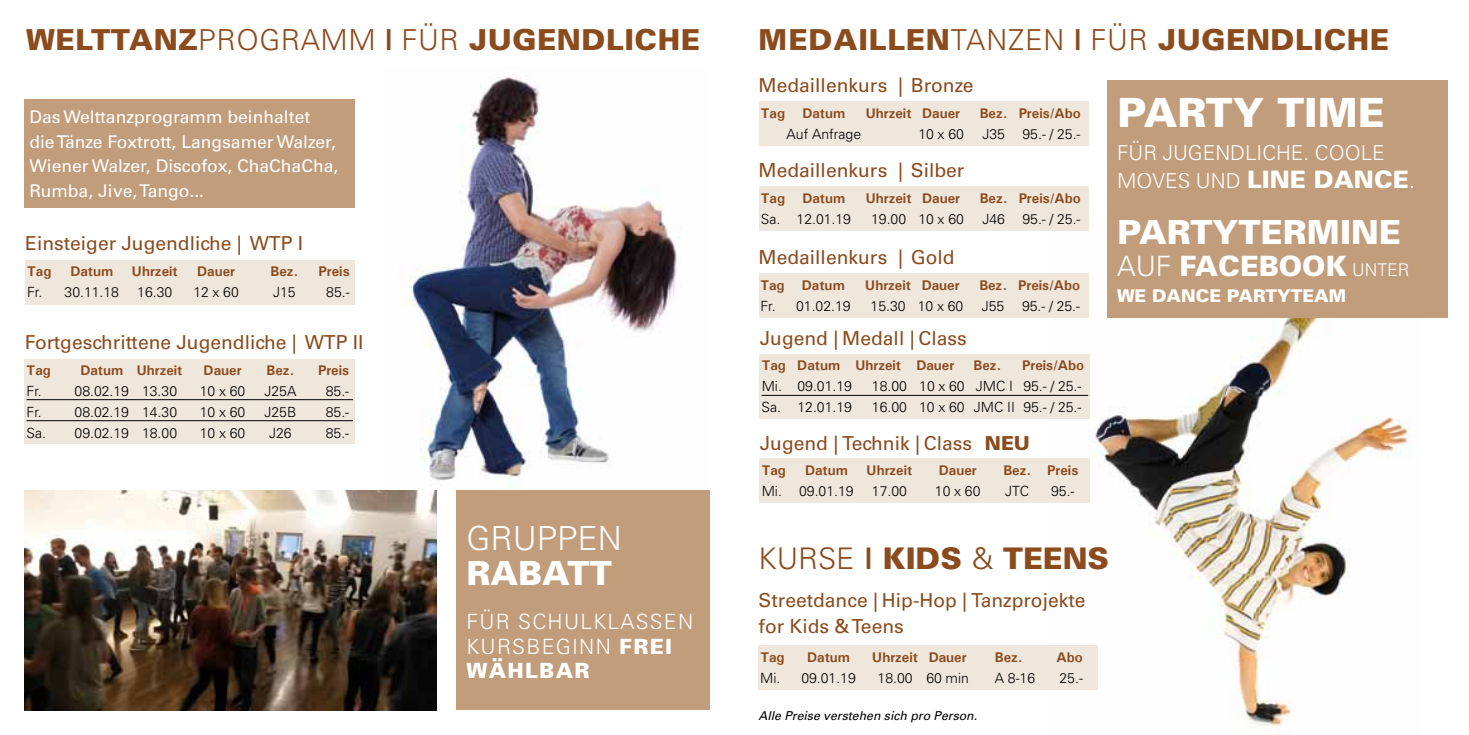
<style>
.page{position:relative;width:1469px;height:735px;background:#fff}
.page>*{position:absolute;margin:0;border:0;box-sizing:border-box;transform-origin:0 0}
.t1{font:900 40.25px "Univers";color:#fff}
.t2{font:900 33.25px "Univers";color:#fff}
.t3{font:300 33.25px "Univers";color:#fff}
.t4{font:900 29.75px "Univers";color:#8b4b1d}
.t5{font:900 28.88px "Univers";letter-spacing:.02em;color:#8b4b1d}
.t6{font:900 28px "Univers";color:#fff}
.t7{font:900 23.97px "Univers";color:#fff}
.t8{font:300 21px/24.5px "Univers";letter-spacing:.06em;color:#fff}
.t9{font:300 20.65px "Univers";color:#fff}
.t10{font:19.25px/26.2px "Univers";color:#8b4b1d}
.t11{font:17.5px/24.5px "Univers";color:#fff}
.t12{font:900 17.5px "Univers";color:#fff}
.t13{font:300 14px "Univers";color:#000}
.t14{font:700 14px "Univers";color:#8b4b1d}
.t15{font:italic 12.25px "Univers";color:#000}
.s1{font-weight:300}
.s2{font-weight:900}
.s3{font-weight:300;font-size:20.65px}
.s4{font-weight:300;font-size:17.5px}
</style>
<div class="page">
<img style="left:409px;top:77px;width:271px;height:404px">
<img style="left:1048px;top:273px;width:373px;height:461px">
<div style="left:25px;top:259px;width:330px;height:45px;background:#efe6dc"></div>
<div style="left:759px;top:101px;width:330px;height:45px;background:#efe6dc"></div>
<div style="left:759px;top:186px;width:330px;height:45px;background:#efe6dc"></div>
<div style="left:758px;top:273px;width:330px;height:44px;background:#efe6dc"></div>
<div style="left:760px;top:354px;width:329px;height:64px;background:#efe6dc"></div>
<hr style="left:761px;top:394px;width:327px;height:1px;background:#000">
<div style="left:760px;top:458px;width:329px;height:45px;background:#efe6dc"></div>
<div style="left:25px;top:359px;width:330px;height:84px;background:#efe6dc"></div>
<hr style="left:27px;top:399px;width:326px;height:1px;background:#000">
<hr style="left:27px;top:420px;width:326px;height:1px;background:#000">
<div style="left:758px;top:645px;width:340px;height:45px;background:#efe6dc"></div>
<div style="left:24px;top:99px;width:330px;height:109px;background:#c19d7b"></div>
<div style="left:1107px;top:80px;width:340px;height:237px;background:#c19d7b"></div>
<div style="left:456px;top:490px;width:253px;height:219px;background:#c19d7b"></div>
<img style="left:24px;top:490px;width:413px;height:219px">
<h3 class="t5" style="left:26px;top:22px;width:675px">WELTTANZ<span class="s1">PROGRAMM</span> | <span class="s1">FÜR</span> JUGENDLICHE</h3>
<h3 class="t5" style="left:758px;top:22px;width:632px">MEDAILLEN<span class="s1">TANZE N</span> | <span class="s1">FÜR</span> JUGENDLICHE</h3>
<p class="t11" style="left:29px;top:105px;width:310px">Das Welttanzprogramm beinhaltet die Tänze Foxtrott, Langsamer Walzer, Wiener Walzer, Discofox, ChaChaCha, Rumba, Jive, Tango...</p>
<h3 class="t10" style="left:25px;top:230px;width:279px">Einsteiger Jugendliche | WTP I</h3>
<p class="t14" style="left:27px;top:262px;width:26px">Tag</p>
<p class="t14" style="left:70px;top:262px;width:44px">Datum</p>
<p class="t14" style="left:132px;top:262px;width:47px">Uhrzeit</p>
<p class="t14" style="left:197px;top:262px;width:39px">Dauer</p>
<p class="t14" style="left:270px;top:262px;width:29px">Bez.</p>
<p class="t14" style="left:319px;top:262px;width:32px">Preis</p>
<p class="t13" style="left:27px;top:284px;width:93px">FR. 30.11.18</p>
<p class="t13" style="left:137px;top:284px;width:37px">16.30</p>
<p class="t13" style="left:193px;top:284px;width:47px">12 X 60</p>
<p class="t13" style="left:273px;top:284px;width:24px">J15</p>
<p class="t13" style="left:326px;top:284px;width:25px">85.-</p>
<h3 class="t10" style="left:25px;top:329px;width:340px">Fortgeschrittene Jugendliche | WTP II</h3>
<p class="t14" style="left:27px;top:361px;width:26px">Tag</p>
<p class="t14" style="left:80px;top:361px;width:104px">Datum Uhrzeit</p>
<p class="t14" style="left:204px;top:361px;width:39px">Dauer</p>
<p class="t14" style="left:266px;top:361px;width:29px">Bez.</p>
<p class="t14" style="left:318px;top:361px;width:32px">Preis</p>
<p class="t13" style="left:27px;top:382px;width:152px">FR. 08.02.19 13.30</p>
<p class="t13" style="left:200px;top:382px;width:47px">10 X 60</p>
<p class="t13" style="left:264px;top:382px;width:29px">J25A</p>
<p class="t13" style="left:326px;top:382px;width:25px">85.-</p>
<p class="t13" style="left:27px;top:403px;width:152px">FR. 08.02.19 14.30</p>
<p class="t13" style="left:200px;top:403px;width:47px">10 X 60</p>
<p class="t13" style="left:264px;top:403px;width:33px">J25B</p>
<p class="t13" style="left:326px;top:403px;width:25px">85.-</p>
<p class="t13" style="left:27px;top:424px;width:152px">SA. 09.02.19 18.00</p>
<p class="t13" style="left:200px;top:424px;width:47px">10 X 60</p>
<p class="t13" style="left:269px;top:424px;width:24px">J26</p>
<p class="t13" style="left:326px;top:424px;width:25px">85.-</p>
<h2 class="t3" style="left:466px;top:517px;width:157px">GRUPPEN</h2>
<h2 class="t2" style="left:466px;top:552px;width:147px">RABATT</h2>
<h3 class="t8" style="left:466px;top:608px;width:228px">FÜR SCHULKLASSEN<br>KURSBEGINN <span class="s2">FREI<br>WÄHLBAR</span></h3>
<h3 class="t10" style="left:758px;top:72px;width:216px">Medaillenkurs | Bronze</h3>
<p class="t14" style="left:760px;top:104px;width:86px">Tag Datum</p>
<p class="t14" style="left:865px;top:104px;width:96px">Uhrzeit Dauer</p>
<p class="t14" style="left:979px;top:104px;width:102px">Bez. Preis/Abo</p>
<p class="t13" style="left:760px;top:125px;width:19px">A</p>
<p class="t13" style="left:796px;top:125px;width:67px">UF ANFRAGE</p>
<p class="t13" style="left:918px;top:125px;width:47px">10 X 60</p>
<p class="t13" style="left:982px;top:125px;width:24px">J35</p>
<p class="t13" style="left:1022px;top:125px;width:59px">95.- / 25.-</p>
<h3 class="t10" style="left:758px;top:157px;width:207px">Medaillenkurs | Silber</h3>
<p class="t14" style="left:760px;top:189px;width:86px">Tag Datum</p>
<p class="t14" style="left:865px;top:189px;width:96px">Uhrzeit Dauer</p>
<p class="t14" style="left:979px;top:189px;width:102px">Bez. Preis/Abo</p>
<p class="t13" style="left:760px;top:211px;width:92px">SA. 12.01.19</p>
<p class="t13" style="left:871px;top:211px;width:94px">19.00 10 X 60</p>
<p class="t13" style="left:982px;top:211px;width:24px">J46</p>
<p class="t13" style="left:1022px;top:211px;width:59px">95.- / 25.-</p>
<h3 class="t10" style="left:758px;top:244px;width:198px">Medaillenkurs | Gold</h3>
<p class="t14" style="left:760px;top:276px;width:86px">Tag Datum</p>
<p class="t14" style="left:865px;top:276px;width:96px">Uhrzeit Dauer</p>
<p class="t14" style="left:979px;top:276px;width:102px">Bez. Preis/Abo</p>
<p class="t13" style="left:760px;top:297px;width:92px">FR. 01.02.19</p>
<p class="t13" style="left:870px;top:297px;width:94px">15.30 10 X 60</p>
<p class="t13" style="left:981px;top:297px;width:24px">J55</p>
<p class="t13" style="left:1022px;top:297px;width:59px">95.- / 25.-</p>
<h3 class="t10" style="left:760px;top:325px;width:208px">Jugend | Medall | Class</h3>
<p class="t14" style="left:761px;top:356px;width:194px">Tag Datum Uhrzeit Dauer</p>
<p class="t14" style="left:973px;top:356px;width:29px">Bez.</p>
<p class="t14" style="left:1022px;top:356px;width:63px">Preis/Abo</p>
<p class="t13" style="left:761px;top:378px;width:92px">MI. 09.01.19</p>
<p class="t13" style="left:872px;top:378px;width:211px">18.00 10 X 60 JMC I 95.- / 25.-</p>
<p class="t13" style="left:761px;top:399px;width:92px">SA. 12.01.19</p>
<p class="t13" style="left:872px;top:399px;width:211px">16.00 10 X 60 JMC II 95.- / 25.-</p>
<h3 class="t10" style="left:760px;top:430px;width:271px">Jugend | Technik | Class <span class="s2">NEU</span></h3>
<p class="t14" style="left:761px;top:461px;width:26px">Tag</p>
<p class="t14" style="left:805px;top:461px;width:44px">Datum</p>
<p class="t14" style="left:866px;top:461px;width:47px">Uhrzeit</p>
<p class="t14" style="left:938px;top:461px;width:39px">Dauer</p>
<p class="t14" style="left:1003px;top:461px;width:76px">Bez. Preis</p>
<p class="t13" style="left:761px;top:482px;width:93px">MI. 09.01.19</p>
<p class="t13" style="left:872px;top:482px;width:37px">17.00</p>
<p class="t13" style="left:935px;top:482px;width:47px">10 X 60</p>
<p class="t13" style="left:1005px;top:482px;width:14px">JTC</p>
<p class="t13" style="left:1051px;top:482px;width:25px">95.-</p>
<h1 class="t1" style="left:1117px;top:88px;width:269px">PARTY TIME</h1>
<h3 class="t9" style="left:1117px;top:140px;width:266px">FÜR JUGENDLICHE. COOLE</h3>
<h3 class="t7" style="left:1117px;top:165px;width:300px"><span class="s3">M OVES UND</span> LINE DANCE<span class="s1">.</span></h3>
<h2 class="t2" style="left:1117px;top:212px;width:285px">PARTYTERMINE</h2>
<h3 class="t6" style="left:1117px;top:248px;width:294px"><span class="s1">AUF</span> FACEBOOK <span class="s4">UNTE R</span></h3>
<p class="t12" style="left:1117px;top:285px;width:228px">WE DANCE PARTYTEAM</p>
<h3 class="t4" style="left:758px;top:539px;width:347px"><span class="s1">KURSE</span> | KIDS <span class="s1">&amp;</span> TEENS</h3>
<h3 class="t10" style="left:758px;top:587px;width:328px">Streetdance | Hip-Hop | Tanzprojekte for Kids &amp; Teens</h3>
<p class="t14" style="left:760px;top:648px;width:26px">Tag</p>
<p class="t14" style="left:807px;top:648px;width:44px">Datum</p>
<p class="t14" style="left:872px;top:648px;width:96px">Uhrzeit Dauer</p>
<p class="t14" style="left:994px;top:648px;width:29px">Bez.</p>
<p class="t14" style="left:1056px;top:648px;width:28px">Abo</p>
<p class="t13" style="left:760px;top:669px;width:97px">MI. 09.01.19</p>
<p class="t13" style="left:877px;top:669px;width:110px">18.00 60 MIN A</p>
<p class="t13" style="left:1008px;top:669px;width:29px">8-16</p>
<p class="t13" style="left:1059px;top:669px;width:25px">25.-</p>
<p class="t15" style="left:758px;top:707px;width:220px">Alle Preise verstehen sich pro Person.</p>
</div>
